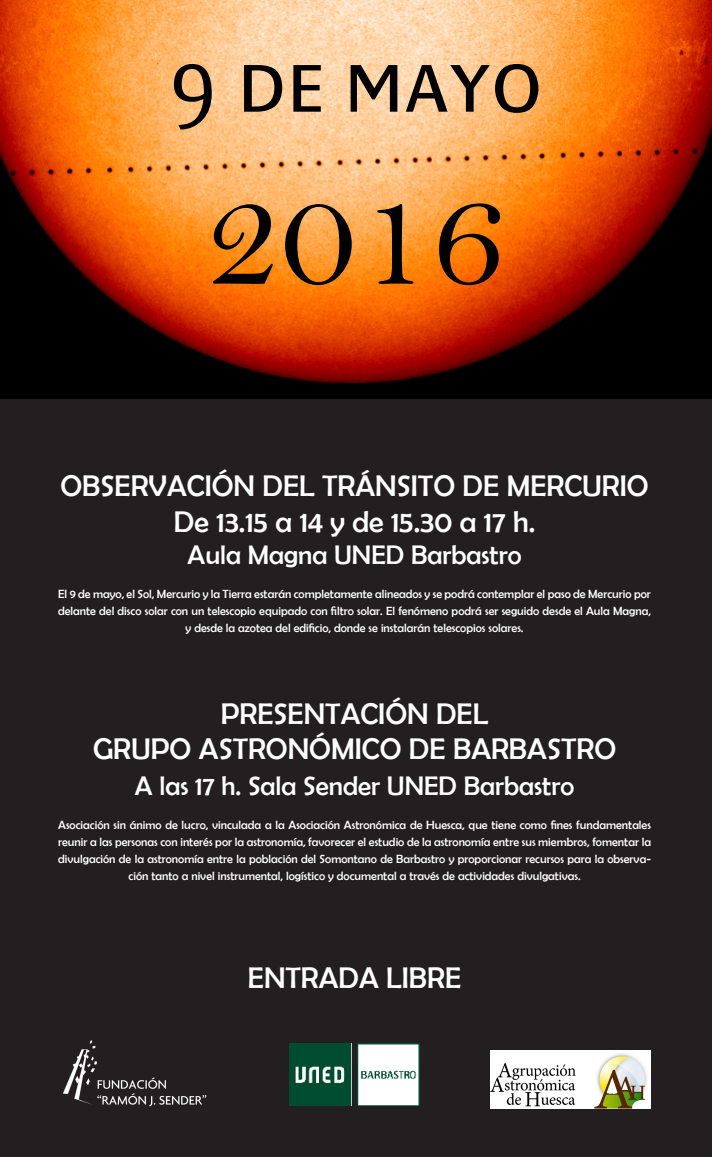
<style>
.page{position:relative;width:712px;height:1157px;background:#fff}
.page>*{position:absolute;margin:0;border:0;box-sizing:border-box;transform-origin:0 0}
.t1{font:150px "Bell";color:#000}
.t2{font:100px "Fontana Versalita";color:#000}
.t3{font:30px "Berlin Sans FB";color:#fff}
.t4{font:27px "Berlin Sans FB";color:#fff}
.t5{font:12px/17px "Berlin Sans FB";color:#fff;text-align:center}
</style>
<div class="page">
<div style="left:0;top:399px;width:711px;height:758px;background:#231f20"></div>
<img style="left:0;top:0;width:711px;height:399px">
<img style="left:289px;top:1043px;width:62px;height:62px">
<img style="left:357px;top:1043px;width:62px;height:62px">
<img style="left:490px;top:1050px;width:160px;height:58px">
<img style="left:62px;top:1037px;width:145px;height:72px">
<p class="t2" style="left:170px;top:33px;width:374px">9 de mayo</p>
<p class="t1" style="left:206px;top:147px;width:301px">2016</p>
<p class="t3" style="left:60px;top:468px;width:589px">OBSERVACIÓN DEL TRÁNSITO DE MERCURIO</p>
<p class="t3" style="left:174px;top:504px;width:362px">De 13.15 a 14 y de 15.30 a 17 h.</p>
<p class="t4" style="left:187px;top:540px;width:335px">Aula Magna UNED Barbastro</p>
<p class="t5" style="left:58px;top:585px;width:594px">El 9 de mayo, el Sol, Mercurio y la Tierra estarán completamente alineados y se podrá contemplar el paso de Mercurio por delante del disco solar con un telescopio equipado con filtro solar. El fenómeno podrá ser seguido desde el Aula Magna, y desde la azotea del edificio, donde se instalarán telescopios solares.</p>
<p class="t3" style="left:221px;top:697px;width:269px">PRESENTACIÓN DEL</p>
<p class="t3" style="left:93px;top:732px;width:524px">GRUPO ASTRONÓMICO DE BARBASTRO</p>
<p class="t4" style="left:135px;top:771px;width:441px">A las 17 h. Sala Sender UNED Barbastro</p>
<p class="t5" style="left:58px;top:816px;width:594px">Asociación sin ánimo de lucro, vinculada a la Asociación Astronómica de Huesca, que tiene como fines fundamentales reunir a las personas con interés por la astronomía, favorecer el estudio de la astronomía entre sus miembros, fomentar la divulgación de la astronomía entre la población del Somontano de Barbastro y proporcionar recursos para la observa&shy;ción tanto a nivel instrumental, logístico y documental a través de actividades divulgativas.</p>
<p class="t3" style="left:248px;top:961px;width:215px">ENTRADA LIBRE</p>
</div>
